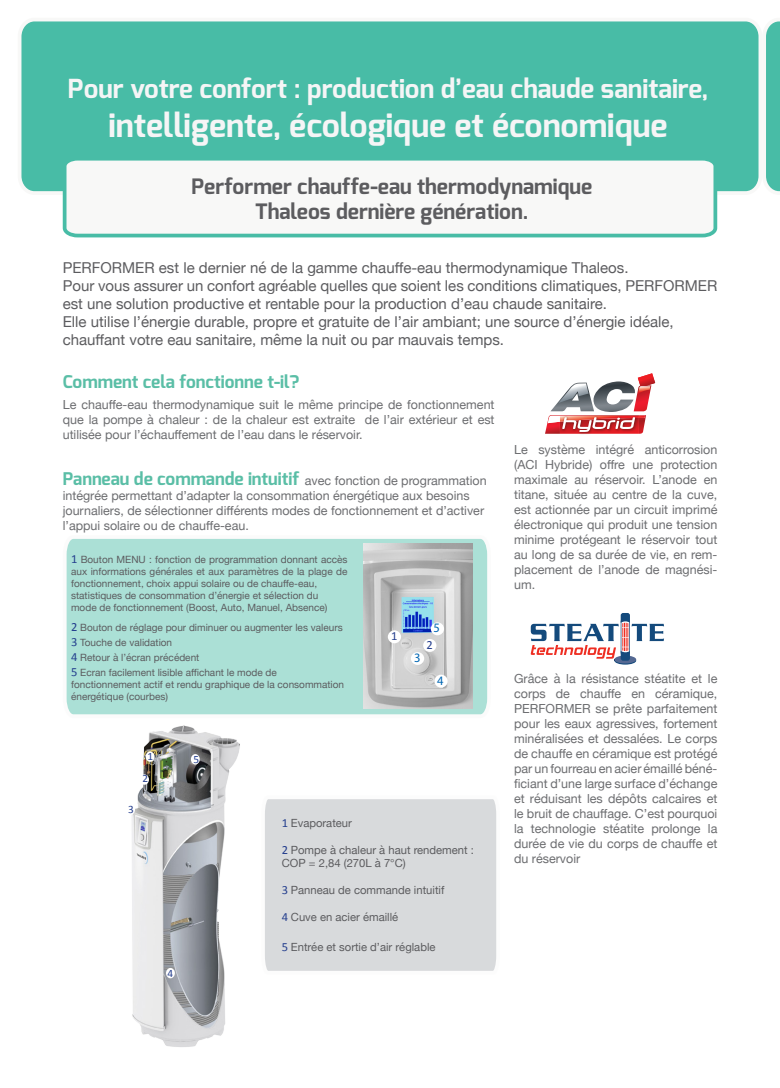
<style>
.page{position:relative;width:780px;height:1088px;background:#fff}
.page>*{position:absolute;margin:0;border:0;box-sizing:border-box;transform-origin:0 0}
.t1{font:700 32.5px "Exo";color:#f5f5f6}
.t2{font:700 26.25px "Exo";color:#f5f5f6}
.t3{font:700 21.25px "Exo";color:#5c5c5f}
.t4{font:700 17.5px "Exo";color:#5abea6}
.t5{font:15px/18px "Helvetica Neue";color:#5c5c5f}
.t6{font:12.88px "Myriad Pro";color:#0166b3}
.t7{font:12.5px/15px "Helvetica Neue";color:#6c6d70;text-align:justify}
.t8{font:12.5px "Calibri";color:#253f8e}
.t9{font:11.25px "Helvetica Neue";color:#5c5c5f}
.t10{font:11.25px "Calibri";color:#253f8e}
.t11{font:10px/12px "Helvetica Neue";color:#5c5c5f;text-align:justify}
.s1{font-family:"Exo";font-weight:700;font-size:17.5px;color:#5abea6}
.s2{font-family:"Calibri";font-size:12.5px;color:#253f8e}
</style>
<div class="page">
<div style="left:21px;top:21px;width:738px;height:171px;background:#48bca6"></div>
<svg style="left:61px;top:155px;width:658px;height:83px"></svg>
<div style="left:766px;top:21px;width:14px;height:171px;background:#48bca6"></div>
<svg style="left:545px;top:373px;width:110px;height:61px"></svg>
<svg style="left:614px;top:657px;width:22px;height:7px"></svg>
<div style="left:614px;top:655px;width:22px;height:8px;background:#546892;border-radius:50%"></div>
<svg style="left:530px;top:613px;width:134px;height:48px"></svg>
<hr style="left:629px;top:621px;width:1px;height:32px;background:#144a7c">
<hr style="left:620px;top:621px;width:1px;height:32px;background:#144a7c">
<div style="left:66px;top:538px;width:422px;height:177px;background:#abe0d6"></div>
<img style="left:363px;top:544px;width:109px;height:164px">
<div style="left:411px;top:652px;width:13px;height:13px;background:#fff;border-radius:50%"></div>
<div style="left:434px;top:675px;width:13px;height:12px;background:#fff;border-radius:50%"></div>
<div style="left:431px;top:622px;width:13px;height:13px;background:#fff;border-radius:50%"></div>
<div style="left:388px;top:630px;width:13px;height:13px;background:#fff;border-radius:50%"></div>
<div style="left:423px;top:639px;width:13px;height:13px;background:#fff;border-radius:50%"></div>
<img style="left:71px;top:710px;width:188px;height:337px">
<div style="left:140px;top:774px;width:9px;height:11px;background:#fff;border-radius:50%"></div>
<div style="left:146px;top:751px;width:8px;height:11px;background:#fff;border-radius:50%"></div>
<div style="left:126px;top:804px;width:9px;height:11px;background:#fff;border-radius:50%"></div>
<div style="left:166px;top:968px;width:9px;height:10px;background:#fff;border-radius:50%"></div>
<div style="left:191px;top:754px;width:9px;height:10px;background:#fff;border-radius:50%"></div>
<div style="left:265px;top:799px;width:232px;height:172px;background:#d8dadc"></div>
<p class="t2" style="left:68px;top:72px;width:641px">Pour votre confort : production d’eau chaude sanitaire,</p>
<p class="t1" style="left:108px;top:104px;width:560px">intelligente, écologique et économique</p>
<p class="t3" style="left:191px;top:172px;width:402px">Performer chauffe-eau thermodynamique</p>
<p class="t3" style="left:255px;top:198px;width:274px">Thaleos dernière génération.</p>
<p class="t5" style="left:63px;top:259px;width:567px">PERFORMER est le dernier né de la gamme chauffe-eau thermodynamique Thaleos.</p>
<p class="t5" style="left:63px;top:277px;width:656px">Pour vous assurer un confort agréable quelles que soient les conditions climatiques, PERFORMER est une solution productive et rentable pour la production d’eau chaude sanitaire.</p>
<p class="t5" style="left:63px;top:313px;width:612px">Elle utilise l’énergie durable, propre et gratuite de l’air ambiant; une source d’énergie idéale,</p>
<p class="t5" style="left:63px;top:331px;width:443px">chauffant votre eau sanitaire, même la nuit ou par mauvais temps.</p>
<p class="t4" style="left:63px;top:371px;width:238px">Comment cela fonctionne t-il?</p>
<p class="t7" style="left:63px;top:398px;width:433px">Le chauffe-eau thermodynamique suit le même principe de fonctionnement que la pompe à chaleur : de la chaleur est extraite de l’air extérieur et est utilisée pour l’échauffement de l’eau dans le réservoir.</p>
<p class="t7" style="left:63px;top:473px;width:425px;text-align:left"><span class="s1">Panneau de commande intuitif</span> avec fonction de programmation intégrée permettant d’adapter la consommation énergétique aux besoins journaliers, de sélectionner différents modes de fonctionnement et d’activer l’appui solaire ou de chauffe-eau.</p>
<p class="t11" style="left:71px;top:554px;width:278px"><span class="s2">1</span> Bouton MENU : fonction de programmation donnant accès aux informations générales et aux paramètres de la plage de fonctionnement, choix appui solaire ou de chauffe-eau,</p>
<p class="t11" style="left:71px;top:590px;width:249px">statistiques de consommation d’énergie et sélection du</p>
<p class="t11" style="left:71px;top:602px;width:258px">mode de fonctionnement (Boost, Auto, Manuel, Absence)</p>
<p class="t11" style="left:71px;top:622px;width:273px"><span class="s2">2</span> Bouton de réglage pour diminuer ou augmenter les valeurs</p>
<p class="t11" style="left:71px;top:637px;width:103px"><span class="s2">3</span> Touche de validation</p>
<p class="t11" style="left:71px;top:652px;width:130px"><span class="s2">4</span> Retour à l’écran précédent</p>
<p class="t11" style="left:71px;top:667px;width:207px"><span class="s2">5</span> Ecran facilement lisible affichant le mode de</p>
<p class="t11" style="left:71px;top:679px;width:274px">fonctionnement actif et rendu graphique de la consommation</p>
<p class="t11" style="left:71px;top:691px;width:98px">énergétique (courbes)</p>
<p class="t6" style="left:433px;top:620px;width:8px">5</p>
<p class="t8" style="left:391px;top:628px;width:8px">1</p>
<p class="t8" style="left:426px;top:637px;width:8px">2</p>
<p class="t6" style="left:414px;top:650px;width:8px">3</p>
<p class="t6" style="left:437px;top:672px;width:8px">4</p>
<p class="t10" style="left:128px;top:802px;width:7px">3</p>
<p class="t10" style="left:147px;top:749px;width:7px">1</p>
<p class="t10" style="left:142px;top:772px;width:7px">2</p>
<p class="t10" style="left:193px;top:752px;width:7px">5</p>
<p class="t10" style="left:167px;top:966px;width:7px">4</p>
<p class="t9" style="left:282px;top:814px;width:72px"><span class="s2">1</span> Evaporateur</p>
<p class="t9" style="left:282px;top:841px;width:194px"><span class="s2">2</span> Pompe à chaleur à haut rendement :</p>
<p class="t9" style="left:282px;top:855px;width:126px">COP = 2,84 (270L à 7°C)</p>
<p class="t9" style="left:282px;top:882px;width:164px"><span class="s2">3</span> Panneau de commande intuitif</p>
<p class="t9" style="left:282px;top:909px;width:118px"><span class="s2">4</span> Cuve en acier émaillé</p>
<p class="t9" style="left:282px;top:939px;width:155px"><span class="s2">5</span> Entrée et sortie d’air réglable</p>
<p class="t7" style="left:514px;top:443px;width:205px">Le système intégré anticorrosion (ACI Hybride) offre une protection maximale au réservoir. L’anode en titane, située au centre de la cuve, est actionnée par un circuit imprimé électronique qui produit une tension minime protégeant le réservoir tout au long de sa durée de vie, en rem&shy;placement de l’anode de magnési&shy;um.</p>
<p class="t7" style="left:514px;top:671px;width:205px">Grâce à la résistance stéatite et le corps de chauffe en céramique, PERFORMER se prête parfaitement pour les eaux agressives, fortement minéralisées et dessalées. Le corps de chauffe en céramique est protégé par un fourreau en acier émaillé béné&shy;ficiant d’une large surface d’échange et réduisant les dépôts calcaires et le bruit de chauffage. C’est pourquoi la technologie stéatite prolonge la durée de vie du corps de chauffe et du réservoir</p>
</div>
